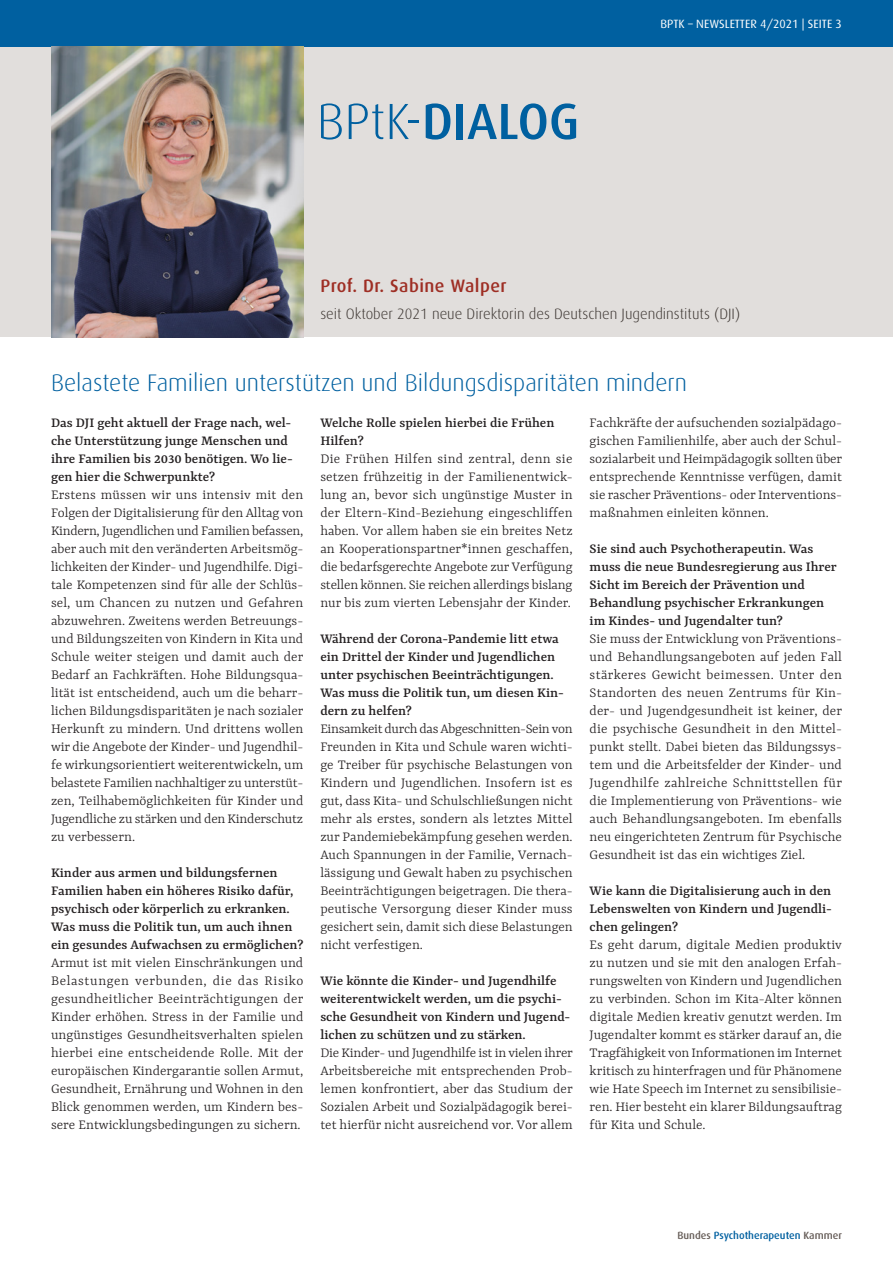
<style>
.page{position:relative;width:893px;height:1263px;background:#fff}
.page>*{position:absolute;margin:0;border:0;box-sizing:border-box;transform-origin:0 0}
.H0-Seitenüberschrift{font:500 51px "Dax";color:#0060a0}
.H1_Headline{font:300 24px "Dax";color:#0060a0}
.t1{font:500 18px "Dax";letter-spacing:.025em;color:#9e2e24}
.fließtext{font:300 15px/18px "Yrsa";color:#231f20;text-align:justify}
.fließtext_medium__Fr{font:500 15px/18px "Yrsa";color:#231f20}
.t2{font:300 15px "Dax";color:#3a332f}
.t3{font:12px "Dax";color:#fff}
.t4{font:500 10.5px "Dax";color:#0060a0}
.s1{font-weight:300}
.s2{color:#655c57}
</style>
<div class="page">
<div style="left:0;top:47px;width:893px;height:290px;background:#e1dedc"></div>
<div style="left:0;top:0;width:893px;height:47px;background:#0060a0"></div>
<img style="left:51px;top:47px;width:252px;height:290px">
<h1 class="H0-Seitenüberschrift" style="left:317px;top:93px;width:264px"><span class="s1">BPtK-</span>DIALOG</h1>
<p class="t3" style="left:661px;top:17px;width:183px">BPTK – NEWSLETTER 4/2021 | SEITE 3</p>
<p class="t1" style="left:320px;top:275px;width:188px">Prof. Dr. Sabine Walper</p>
<p class="t2" style="left:320px;top:306px;width:421px">seit Oktober 2021 neue Direktorin des Deutschen Jugendinstituts (DJI)</p>
<h1 class="H1_Headline" style="left:51px;top:370px;width:637px">Belastete Familien unterstützen und Bildungsdisparitäten mindern</h1>
<p class="fließtext_medium__Fr" style="left:51px;top:413px;width:243px">Das DJI geht aktuell der Frage nach, wel&shy;che Unterstützung junge Menschen und ihre Familien bis 2030 benötigen. Wo lie&shy;gen hier die Schwerpunkte?</p>
<p class="fließtext" style="left:51px;top:485px;width:254px">Erstens müssen wir uns intensiv mit den Folgen der Digitalisierung für den Alltag von Kindern, Jugendlichen und Familien befassen, aber auch mit den veränderten Arbeitsmög&shy;lichkeiten der Kinder- und Jugendhilfe. Digi&shy;tale Kompetenzen sind für alle der Schlüs&shy;sel, um Chancen zu nutzen und Gefahren abzuwehren. Zweitens werden Betreuungs&shy;und Bildungszeiten von Kindern in Kita und Schule weiter steigen und damit auch der Bedarf an Fachkräften. Hohe Bildungsqua&shy;lität ist entscheidend, auch um die beharr&shy;lichen Bildungsdisparitäten je nach sozialer Herkunft zu mindern. Und drittens wollen wir die Angebote der Kinder- und Jugendhil&shy;fe wirkungsorientiert weiterentwickeln, um belastete Familien nachhaltiger zu unterstüt&shy;zen, Teilhabemöglichkeiten für Kinder und Jugendliche zu stärken und den Kinderschutz zu verbessern.</p>
<p class="fließtext_medium__Fr" style="left:51px;top:863px;width:254px">Kinder aus armen und bildungsfernen Familien haben ein höheres Risiko dafür, psychisch oder körperlich zu erkranken.<br>Was muss die Politik tun, um auch ihnen ein gesundes Aufwachsen zu ermöglichen?</p>
<p class="fließtext" style="left:51px;top:953px;width:254px">Armut ist mit vielen Einschränkungen und Belastungen verbunden, die das Risiko gesundheitlicher Beeinträchtigungen der Kinder erhöhen. Stress in der Familie und ungünstiges Gesundheitsverhalten spielen hierbei eine entscheidende Rolle. Mit der europäischen Kindergarantie sollen Armut, Gesundheit, Ernährung und Wohnen in den Blick genommen werden, um Kindern bes&shy;sere Entwicklungsbedingungen zu sichern.</p>
<p class="fließtext_medium__Fr" style="left:320px;top:413px;width:236px">Welche Rolle spielen hierbei die Frühen<br>Hilfen?</p>
<p class="fließtext" style="left:320px;top:449px;width:254px">Die Frühen Hilfen sind zentral, denn sie setzen frühzeitig in der Familienentwick&shy;lung an, bevor sich ungünstige Muster in der Eltern-Kind-Beziehung eingeschliffen haben. Vor allem haben sie ein breites Netz an Kooperationspartner*innen geschaffen, die bedarfsgerechte Angebote zur Verfügung stellen können. Sie reichen allerdings bislang nur bis zum vierten Lebensjahr der Kinder.</p>
<p class="fließtext_medium__Fr" style="left:320px;top:629px;width:245px">Während der Corona-Pandemie litt etwa ein Drittel der Kinder und Jugendlichen unter psychischen Beeinträchtigungen.<br>Was muss die Politik tun, um diesen Kin&shy;dern zu helfen?</p>
<p class="fließtext" style="left:320px;top:719px;width:254px">Einsamkeit durch das Abgeschnitten-Sein von Freunden in Kita und Schule waren wichti&shy;ge Treiber für psychische Belastungen von Kindern und Jugendlichen. Insofern ist es gut, dass Kita- und Schulschließungen nicht mehr als erstes, sondern als letztes Mittel zur Pandemiebekämpfung gesehen werden.<br>Auch Spannungen in der Familie, Vernach&shy;lässigung und Gewalt haben zu psychischen Beeinträchtigungen beigetragen. Die thera&shy;peutische Versorgung dieser Kinder muss gesichert sein, damit sich diese Belastungen nicht verfestigen.</p>
<p class="fließtext_medium__Fr" style="left:320px;top:971px;width:252px">Wie könnte die Kinder- und Jugendhilfe weiterentwickelt werden, um die psychi&shy;sche Gesundheit von Kindern und Jugend&shy;lichen zu schützen und zu stärken.</p>
<p class="fließtext" style="left:320px;top:1043px;width:254px">Die Kinder- und Jugendhilfe ist in vielen ihrer Arbeitsbereiche mit entsprechenden Prob&shy;lemen konfrontiert, aber das Studium der Sozialen Arbeit und Sozialpädagogik berei&shy;tet hierfür nicht ausreichend vor. Vor allem</p>
<p class="fließtext" style="left:590px;top:413px;width:254px">Fachkräfte der aufsuchenden sozialpädago&shy;gischen Familienhilfe, aber auch der Schul&shy;sozialarbeit und Heimpädagogik sollten über entsprechende Kenntnisse verfügen, damit sie rascher Präventions- oder Interventions&shy;maßnahmen einleiten können.</p>
<p class="fließtext_medium__Fr" style="left:590px;top:539px;width:249px">Sie sind auch Psychotherapeutin. Was muss die neue Bundesregierung aus Ihrer Sicht im Bereich der Prävention und Behandlung psychischer Erkrankungen im Kindes- und Jugendalter tun?</p>
<p class="fließtext" style="left:590px;top:629px;width:254px">Sie muss der Entwicklung von Präventions&shy;und Behandlungsangeboten auf jeden Fall stärkeres Gewicht beimessen. Unter den Standorten des neuen Zentrums für Kin&shy;der- und Jugendgesundheit ist keiner, der die psychische Gesundheit in den Mittel&shy;punkt stellt. Dabei bieten das Bildungssys&shy;tem und die Arbeitsfelder der Kinder- und Jugendhilfe zahlreiche Schnittstellen für die Implementierung von Präventions- wie auch Behandlungsangeboten. Im ebenfalls neu eingerichteten Zentrum für Psychische Gesundheit ist das ein wichtiges Ziel.</p>
<p class="fließtext_medium__Fr" style="left:590px;top:881px;width:244px;text-align:justify">Wie kann die Digitalisierung auch in den Lebenswelten von Kindern und Jugendli&shy;chen gelingen?</p>
<p class="fließtext" style="left:590px;top:935px;width:254px">Es geht darum, digitale Medien produktiv zu nutzen und sie mit den analogen Erfah&shy;rungswelten von Kindern und Jugendlichen zu verbinden. Schon im Kita-Alter können digitale Medien kreativ genutzt werden. Im Jugendalter kommt es stärker darauf an, die Tragfähigkeit von Informationen im Internet kritisch zu hinterfragen und für Phänomene wie Hate Speech im Internet zu sensibilisie&shy;ren. Hier besteht ein klarer Bildungsauftrag für Kita und Schule.</p>
<p class="t4" style="left:677px;top:1229px;width:166px"><span class="s2">Bundes</span> Psychotherapeuten <span class="s2">Kammer</span></p>
</div>
